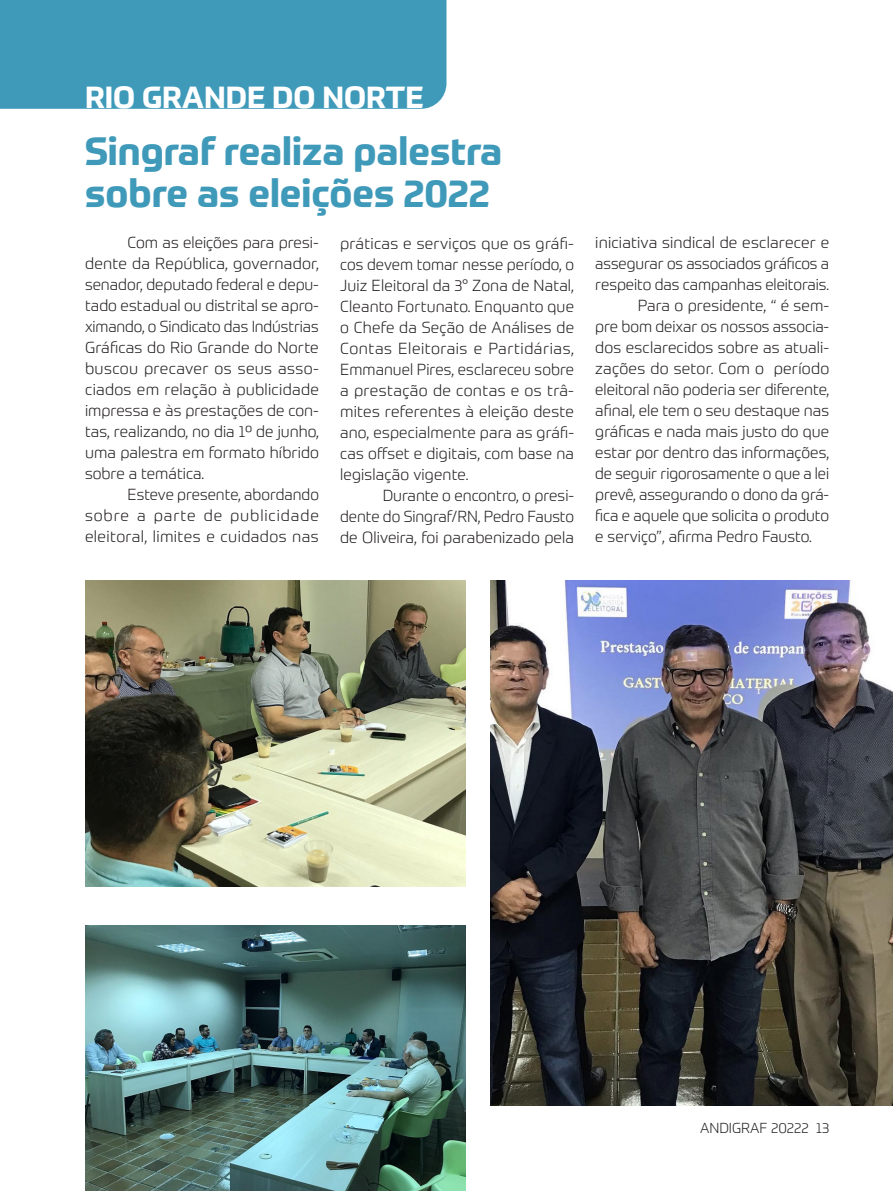
<style>
.page{position:relative;width:893px;height:1191px;background:#fff}
.page>*{position:absolute;margin:0;border:0;box-sizing:border-box;transform-origin:0 0}
.t1{font:700 38.7px/41.7px "Prometo";color:#3f99b9}
.t2{font:700 30px "Prometo";color:#fff}
.t3{font:300 15.75px/21px "Prometo";color:#231f20;text-align:justify}
.t4{font:300 14.25px "Prometo";color:#231f20}
</style>
<div class="page">
<div style="left:0;top:0;width:446px;height:109px;background:#3f99b9"></div>
<img style="left:85px;top:580px;width:381px;height:306px">
<img style="left:85px;top:925px;width:381px;height:266px">
<img style="left:490px;top:580px;width:403px;height:526px">
<h2 class="t2" style="left:85px;top:79px;width:340px">RIO GRANDE DO NORTE</h2>
<h1 class="t1" style="left:85px;top:130px;width:419px">Singraf realiza palestra sobre as eleições 2022</h1>
<p class="t3" style="left:85px;top:232px;width:235px;text-indent:43px">Com as eleições para presi&shy;dente da República, governador, senador, deputado federal e depu&shy;tado estadual ou distrital se apro&shy;ximando, o Sindicato das Indústrias Gráficas do Rio Grande do Norte buscou precaver os seus asso&shy;ciados em relação à publicidade impressa e às prestações de con&shy;tas, realizando, no dia 1º de junho, uma palestra em formato híbrido sobre a temática.</p>
<p class="t3" style="left:85px;top:484px;width:235px;text-indent:43px">Esteve presente, abordando sobre a parte de publicidade eleitoral, limites e cuidados nas</p>
<p class="t3" style="left:340px;top:233px;width:235px">práticas e serviços que os gráfi&shy;cos devem tomar nesse período, o Juiz Eleitoral da 3° Zona de Natal, Cleanto Fortunato. Enquanto que o Chefe da Seção de Análises de Contas Eleitorais e Partidárias, Emmanuel Pires, esclareceu sobre a prestação de contas e os trâ&shy;mites referentes à eleição deste ano, especialmente para as gráfi&shy;cas offset e digitais, com base na legislação vigente.</p>
<p class="t3" style="left:340px;top:485px;width:235px;text-indent:43px">Durante o encontro, o presi&shy;dente do Singraf/RN, Pedro Fausto de Oliveira, foi parabenizado pela</p>
<p class="t3" style="left:595px;top:232px;width:235px">iniciativa sindical de esclarecer e</p>
<p class="t3" style="left:595px;top:253px;width:235px">assegurar os associados gráficos a</p>
<p class="t3" style="left:595px;top:274px;width:235px">respeito das campanhas eleitorais.</p>
<p class="t3" style="left:638px;top:295px;width:193px">Para o presidente, “ é sem-</p>
<p class="t3" style="left:595px;top:316px;width:235px">pre bom deixar os nossos associa-</p>
<p class="t3" style="left:595px;top:337px;width:235px">dos esclarecidos sobre as atuali-</p>
<p class="t3" style="left:595px;top:358px;width:235px">zações do setor. Com o período</p>
<p class="t3" style="left:595px;top:379px;width:236px">eleitoral não poderia ser diferente,</p>
<p class="t3" style="left:595px;top:400px;width:235px">afinal, ele tem o seu destaque nas</p>
<p class="t3" style="left:595px;top:421px;width:235px">gráficas e nada mais justo do que</p>
<p class="t3" style="left:595px;top:442px;width:235px">estar por dentro das informações,</p>
<p class="t3" style="left:595px;top:463px;width:235px">de seguir rigorosamente o que a lei</p>
<p class="t3" style="left:595px;top:484px;width:235px">prevê, assegurando o dono da grá-</p>
<p class="t3" style="left:595px;top:505px;width:235px">fica e aquele que solicita o produto</p>
<p class="t3" style="left:595px;top:526px;width:218px">e serviço”, afirma Pedro Fausto.</p>
<p class="t4" style="left:700px;top:1119px;width:131px">ANDIGRAF 20222 13</p>
</div>
